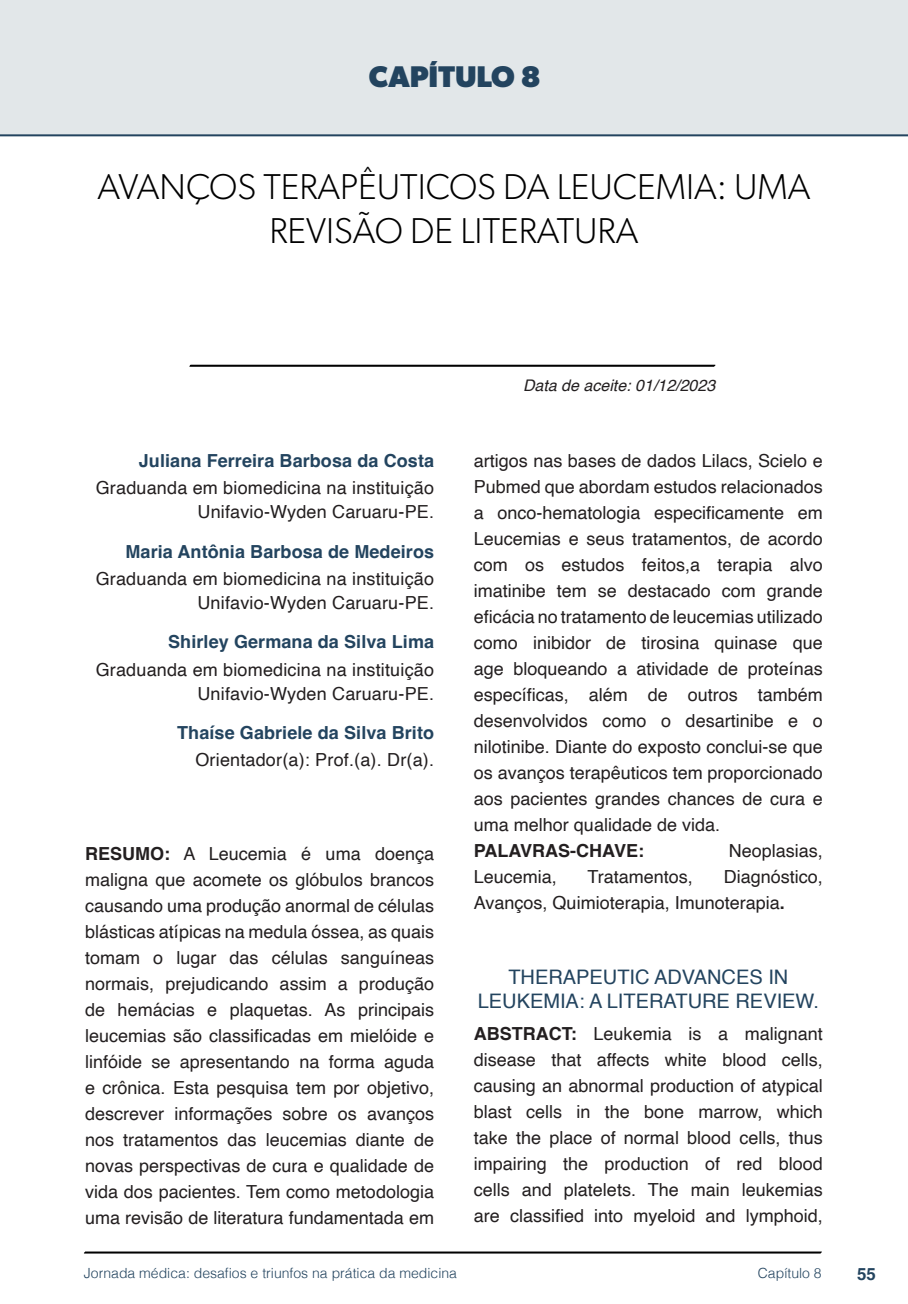
<style>
.page{position:relative;width:908px;height:1304px;background:#fff}
.page>*{position:absolute;margin:0;border:0;box-sizing:border-box;transform-origin:0 0}
.t1{font:300 36px/44px "Gibson";color:#000;text-align:center}
.t2{font:700 30px "Gibson";color:#23445f}
.t3{font:20px/24px "Helvetica";color:#23445f;text-align:center}
.t4{font:18px/26px "Helvetica";color:#231f20;text-align:right}
.t5{font:700 18px "Helvetica";letter-spacing:.005em;color:#23445f}
.t6{font:700 18px "Helvetica";color:#231f20}
.t7{font:700 16.8px "Helvetica";color:#23445f}
.t8{font:italic 16px "Helvetica";color:#231f20}
.t9{font:300 14px "Helvetica";color:#23445f}
.s1{font-weight:700}
</style>
<div class="page">
<svg style="left:84px;top:1251px;width:737px;height:3px;background:#515151"></svg>
<svg style="left:189px;top:364px;width:526px;height:3px;background:#4f4f4f"></svg>
<div style="left:0;top:0;width:907px;height:136px;background:#e2e7e9"></div>
<div style="left:44px;top:72px;width:68px;height:61px;background:#e2e7e9"></div>
<h2 class="t2" style="left:369px;top:58px;width:173px">CAPÍTULO 8</h2>
<h1 class="t1" style="left:97px;top:164px;width:714px">AVANÇOS TERAPÊUTICOS DA LEUCEMIA: UMA<br>REVISÃO DE LITERATURA</h1>
<p class="t5" style="left:139px;top:450px;width:296px">Juliana Ferreira Barbosa da Costa</p>
<p class="t4" style="left:96px;top:477px;width:340px;line-height:24px">Graduanda em biomedicina na instituição<br>Unifavio-Wyden Caruaru-PE.</p>
<p class="t5" style="left:125px;top:540px;width:310px">Maria Antônia Barbosa de Medeiros</p>
<p class="t4" style="left:96px;top:567px;width:340px;line-height:24px">Graduanda em biomedicina na instituição<br>Unifavio-Wyden Caruaru-PE.</p>
<p class="t5" style="left:168px;top:631px;width:267px">Shirley Germana da Silva Lima</p>
<p class="t4" style="left:96px;top:658px;width:340px;line-height:24px">Graduanda em biomedicina na instituição<br>Unifavio-Wyden Caruaru-PE.</p>
<p class="t5" style="left:177px;top:722px;width:258px">Thaíse Gabriele da Silva Brito</p>
<p class="t4" style="left:195px;top:748px;width:240px">Orientador(a): Prof.(a). Dr(a).</p>
<p class="t4" style="left:85px;top:842px;width:350px;text-align:justify"><span class="s1">RESUMO:</span> A Leucemia é uma doença maligna que acomete os glóbulos brancos causando uma produção anormal de células blásticas atípicas na medula óssea, as quais tomam o lugar das células sanguíneas normais, prejudicando assim a produção de hemácias e plaquetas. As principais leucemias são classificadas em mielóide e linfóide se apresentando na forma aguda e crônica. Esta pesquisa tem por objetivo, descrever informações sobre os avanços nos tratamentos das leucemias diante de novas perspectivas de cura e qualidade de vida dos pacientes. Tem como metodologia uma revisão de literatura fundamentada em</p>
<p class="t8" style="left:523px;top:373px;width:194px">Data de aceite: 01/12/2023</p>
<p class="t4" style="left:473px;top:448px;width:350px;text-align:justify">artigos nas bases de dados Lilacs, Scielo e Pubmed que abordam estudos relacionados a onco-hematologia especificamente em Leucemias e seus tratamentos, de acordo com os estudos feitos,a terapia alvo imatinibe tem se destacado com grande eficácia no tratamento de leucemias utilizado como inibidor de tirosina quinase que age bloqueando a atividade de proteínas específicas, além de outros também desenvolvidos como o desartinibe e o nilotinibe. Diante do exposto conclui-se que os avanços terapêuticos tem proporcionado aos pacientes grandes chances de cura e uma melhor qualidade de vida.</p>
<p class="t6" style="left:473px;top:839px;width:172px">PALAVRAS-CHAVE:</p>
<p class="t4" style="left:728px;top:838px;width:96px">Neoplasias,</p>
<p class="t4" style="left:473px;top:864px;width:85px">Leucemia,</p>
<p class="t4" style="left:587px;top:864px;width:107px">Tratamentos,</p>
<p class="t4" style="left:473px;top:864px;width:350px;text-align:left;text-indent:250px">Diagnóstico,<br>Avanços, Quimioterapia, Imunoterapia<span class="s1">.</span></p>
<p class="t3" style="left:477px;top:966px;width:342px">THERAPEUTIC ADVANCES IN<br>LEUKEMIA: A LITERATURE REVIEW.</p>
<p class="t4" style="left:473px;top:1021px;width:350px;text-align:justify"><span class="s1">ABSTRACT:</span> Leukemia is a malignant disease that affects white blood cells, causing an abnormal production of atypical blast cells in the bone marrow, which take the place of normal blood cells, thus impairing the production of red blood cells and platelets. The main leukemias are classified into myeloid and lymphoid,</p>
<p class="t9" style="left:84px;top:1261px;width:374px">Jornada médica: desafios e triunfos na prática da medicina</p>
<p class="t9" style="left:757px;top:1261px;width:65px">Capítulo 8</p>
<p class="t7" style="left:856px;top:1264px;width:20px">55</p>
</div>
